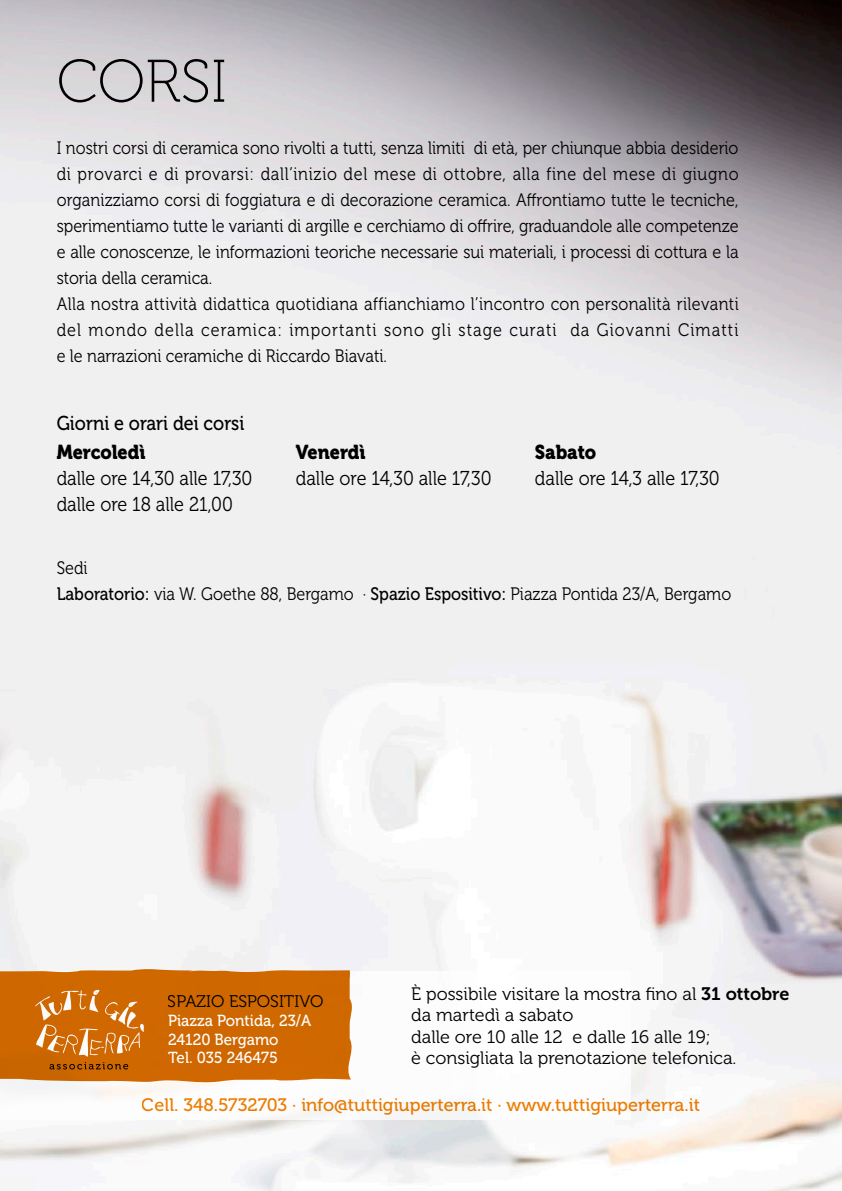
<style>
.page{position:relative;width:842px;height:1191px;background:#fff}
.page>*{position:absolute;margin:0;border:0;box-sizing:border-box;transform-origin:0 0}
.t1{font:60px "Museo 100";color:#000}
.t2{font:20px/26px "Museo 300";color:#000;scale:.9 1}
.t3{font:20px "Museo 900";color:#000;scale:.9 1}
.t4{font:20px "Museo 500";color:#000;scale:.9 1}
.t5{font:18px/26px "Museo 300";color:#000;scale:.9 1}
.t6{font:18px/21.6px "Museo 300";color:#000}
.t7{font:18px "Museo 500";color:#ef7d00}
.t8{font:16.8px "Museo 300";color:#000}
.t9{font:16px/18.8px "Museo 500";color:#fff;scale:.95 1}
.s1{font-family:"Museo 500"}
.s2{font-family:"Museo 700"}
</style>
<div class="page">
<img style="left:0;top:0;width:842px;height:1191px">
<div style="left:0;top:971px;width:631px;height:149px;background:#fff"></div>
<svg style="left:0;top:969px;width:354px;height:113px;background:#d17111"></svg>
<h1 class="t1" style="left:57px;top:49px;width:172px">CORSI</h1>
<p class="t5" style="left:57px;top:135px;width:759px">I nostri corsi di ceramica sono rivolti a tutti, senza limiti di età, per chiunque abbia desiderio di provarci e di provarsi: dall’inizio del mese di ottobre, alla fine del mese di giugno organizziamo corsi di foggiatura e di decorazione ceramica. Affrontiamo tutte le tecniche, sperimentiamo tutte le varianti di argille e cerchiamo di offrire, graduandole alle competenze e alle conoscenze, le informazioni teoriche necessarie sui materiali, i processi di cottura e la storia della ceramica.<br>Alla nostra attività didattica quotidiana affianchiamo l’incontro con personalità rilevanti del mondo della ceramica: importanti sono gli stage curati da Giovanni Cimatti e le narrazioni ceramiche di Riccardo Biavati.</p>
<p class="t4" style="left:57px;top:412px;width:210px">Giorni e orari dei corsi</p>
<p class="t3" style="left:57px;top:441px;width:100px">Mercoledì</p>
<p class="t2" style="left:57px;top:466px;width:219px">dalle ore 14,30 alle 17,30 dalle ore 18 alle 21,00</p>
<p class="t3" style="left:296px;top:441px;width:79px">Venerdì</p>
<p class="t2" style="left:296px;top:466px;width:219px">dalle ore 14,30 alle 17,30</p>
<p class="t3" style="left:535px;top:441px;width:70px">Sabato</p>
<p class="t2" style="left:535px;top:466px;width:207px">dalle ore 14,3 alle 17,30</p>
<p class="t5" style="left:57px;top:555px;width:751px">Sedi<br><span class="s1">Laboratorio:</span> via W. Goethe 88, Bergamo · <span class="s1">Spazio Espositivo:</span> Piazza Pontida 23/A, Bergamo</p>
<p class="t6" style="left:411px;top:983px;width:380px">È possibile visitare la mostra fino al <span class="s2">31 ottobre </span>da martedì a sabato<br>dalle ore 10 alle 12 e dalle 16 alle 19;<br>è consigliata la prenotazione telefonica.</p>
<p class="t7" style="left:142px;top:1094px;width:559px">Cell. 348.5732703 · info@tuttigiuperterra.it · www.tuttigiuperterra.it</p>
<p class="t8" style="left:168px;top:992px;width:157px">SPAZIO ESPOSITIVO</p>
<p class="t9" style="left:168px;top:1011px;width:152px">Piazza Pontida, 23/A<br>24120 Bergamo<br>Tel. 035 246475</p>
</div>
